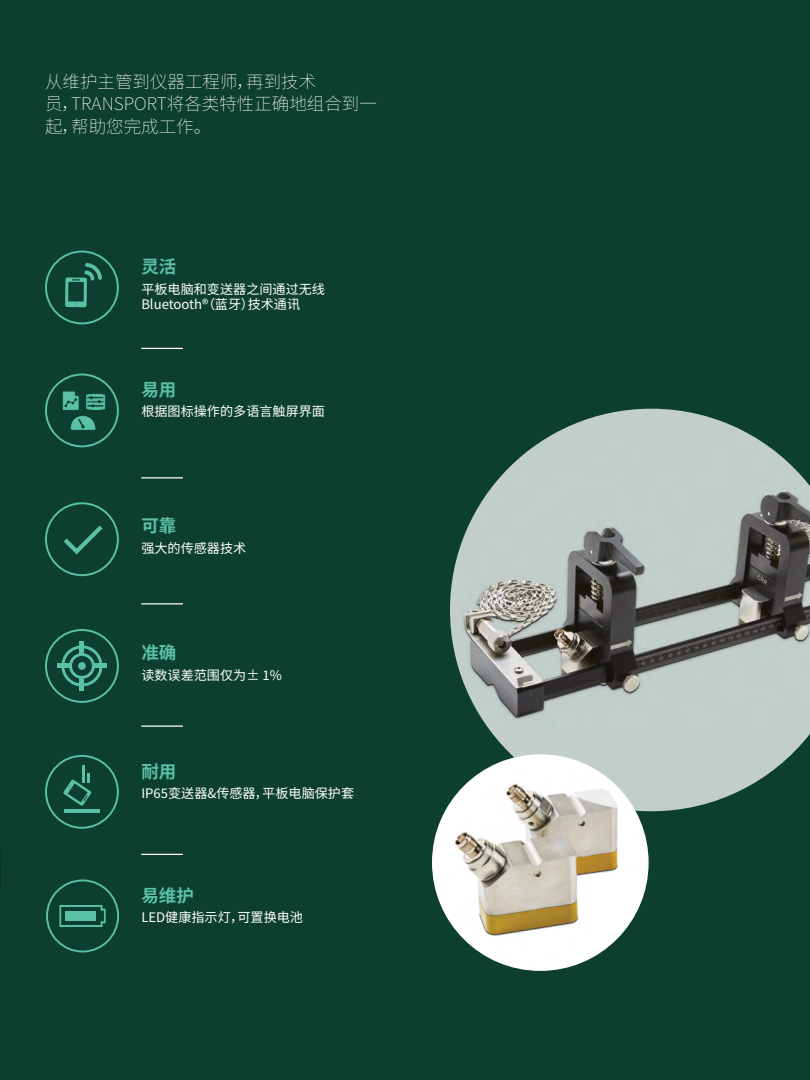
<style>
.page{position:relative;width:810px;height:1080px;background:#fff}
.page>*{position:absolute;margin:0;border:0;box-sizing:border-box;transform-origin:0 0}
.t1{font:100 17.5px/22.5px "Noto Sans SC";color:#fff}
.t2{font:700 17.5px "Noto Sans SC";color:#5bc1a3}
.t3{font:13.12px/15px "Noto Sans SC";color:#fff}
</style>
<div class="page">
<img style="left:0;top:540px;width:1px;height:540px">
<div style="left:1px;top:0;width:809px;height:1080px;background:#0d3f30"></div>
<hr style="left:141px;top:348px;width:42px;height:1px;background:#fff">
<hr style="left:141px;top:603px;width:42px;height:1px;background:#fff">
<hr style="left:141px;top:854px;width:42px;height:1px;background:#fff">
<hr style="left:141px;top:477px;width:42px;height:1px;background:#fff">
<hr style="left:141px;top:725px;width:42px;height:2px;background:#fff">
<svg style="left:45px;top:374px;width:74px;height:73px"></svg>
<svg style="left:45px;top:755px;width:74px;height:74px"></svg>
<svg style="left:45px;top:251px;width:74px;height:73px"></svg>
<svg style="left:45px;top:502px;width:74px;height:74px"></svg>
<svg style="left:45px;top:629px;width:74px;height:74px"></svg>
<hr style="left:80px;top:641px;width:4px;height:14px;background:#5bc1a3">
<hr style="left:80px;top:677px;width:4px;height:13px;background:#5bc1a3">
<hr style="left:93px;top:664px;width:13px;height:4px;background:#5bc1a3">
<hr style="left:57px;top:664px;width:14px;height:4px;background:#5bc1a3">
<svg style="left:46px;top:879px;width:73px;height:73px"></svg>
<img style="left:432px;top:754px;width:217px;height:217px;border-radius:108px">
<img style="left:450px;top:409px;width:360px;height:402px">
<h1 class="t1" style="left:45px;top:70px;width:333px">从维护主管到仪器工程师，再到技术<br>员，TRANSPORT将各类特性正确地组合到一起，帮助您完成工作。</h1>
<h1 class="t2" style="left:141px;top:257px;width:36px">灵活</h1>
<p class="t3" style="left:141px;top:282px;width:185px">平板电脑和变送器之间通过无线<br>Bluetooth®（蓝牙）技术通讯</p>
<h1 class="t2" style="left:141px;top:379px;width:36px">易用</h1>
<p class="t3" style="left:141px;top:404px;width:185px">根据图标操作的多语言触屏界面</p>
<h1 class="t2" style="left:141px;top:516px;width:36px">可靠</h1>
<p class="t3" style="left:141px;top:541px;width:107px">强大的传感器技术</p>
<h1 class="t2" style="left:141px;top:643px;width:36px">准确</h1>
<p class="t3" style="left:141px;top:668px;width:142px">读数误差范围仅为± 1%</p>
<h1 class="t2" style="left:141px;top:761px;width:36px">耐用</h1>
<p class="t3" style="left:141px;top:786px;width:214px">IP65变送器&amp;传感器，平板电脑保护套</p>
<h1 class="t2" style="left:141px;top:885px;width:54px">易维护</h1>
<p class="t3" style="left:141px;top:910px;width:163px">LED健康指示灯，可置换电池</p>
</div>
